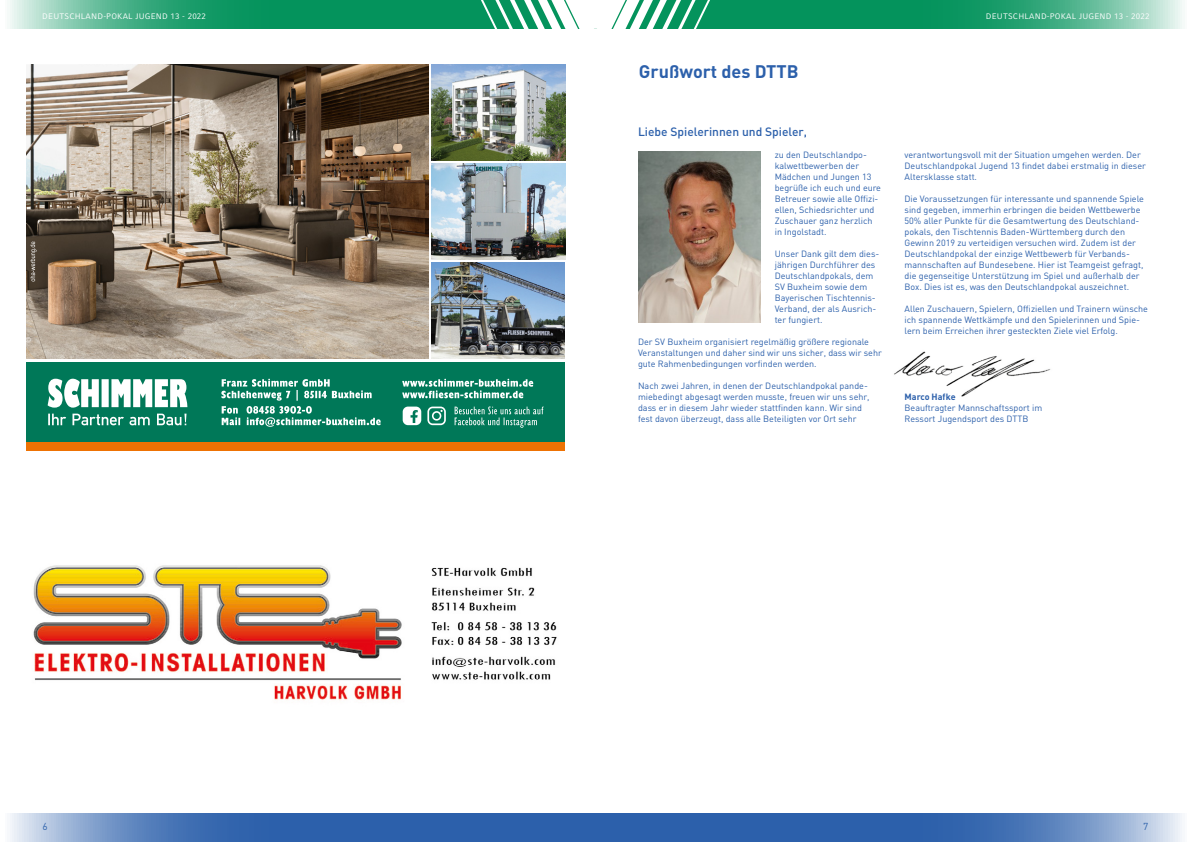
<style>
.page{position:relative;width:1191px;height:842px;background:#fff}
.page>*{position:absolute;margin:0;border:0;box-sizing:border-box;transform-origin:0 0}
.t1{font:700 18px "DIN";color:#2c60ab}
.t2{font:500 12px "DIN";color:#2c60ab}
.t3{font:10px "DIN";color:#2c60ab}
.t4{font:9px/11px "DIN";color:#2c60ab}
.t5{font:700 9px "DIN";color:#2c60ab}
.t6{font:8px "Compatil Fact LT Pro";letter-spacing:.025em;color:#fff}
</style>
<div class="page">
<svg style="left:595px;top:813px;width:587px;height:29px;fill:#2c60ab"></svg>
<svg style="left:10px;top:813px;width:585px;height:29px;fill:#2c60ab"></svg>
<svg style="left:718px;top:0;width:464px;height:29px;fill:#08955f"></svg>
<svg style="left:10px;top:0;width:463px;height:29px;fill:#09955f"></svg>
<svg style="left:473px;top:0;width:245px;height:29px"></svg>
<img style="left:894px;top:351px;width:157px;height:46px">
<div style="left:26px;top:362px;width:539px;height:88px;background:#007858"></div>
<img style="left:432px;top:163px;width:133px;height:96px">
<img style="left:432px;top:262px;width:133px;height:97px">
<img style="left:432px;top:65px;width:133px;height:95px">
<div style="left:26px;top:442px;width:539px;height:8px;background:#ee7203"></div>
<svg style="left:48px;top:379px;width:139px;height:29px"></svg>
<svg style="left:48px;top:414px;width:138px;height:11px"></svg>
<svg style="left:402px;top:379px;width:131px;height:19px"></svg>
<svg style="left:221px;top:379px;width:160px;height:48px"></svg>
<svg style="left:427px;top:407px;width:19px;height:18px"></svg>
<svg style="left:403px;top:407px;width:18px;height:18px"></svg>
<svg style="left:454px;top:406px;width:89px;height:22px"></svg>
<img style="left:26px;top:65px;width:402px;height:294px">
<svg style="left:30px;top:242px;width:6px;height:39px"></svg>
<img style="left:33px;top:565px;width:524px;height:135px">
<img style="left:638px;top:151px;width:122px;height:172px">
<p class="t6" style="left:42px;top:11px;width:165px">DEUTSCHLAND-POKAL JUGEND 13 - 2022</p>
<p class="t6" style="left:986px;top:11px;width:165px">DEUTSCHLAND-POKAL JUGEND 13 - 2022</p>
<h1 class="t1" style="left:639px;top:60px;width:161px">Grußwort des DTTB</h1>
<h2 class="t2" style="left:638px;top:124px;width:170px">Liebe Spielerinnen und Spieler,</h2>
<p class="t4" style="left:774px;top:149px;width:108px">zu den Deutschlandpo&shy;kalwettbewerben der<br>Mädchen und Jungen 13 begrüße ich euch und eure<br>Betreuer sowie alle Offizi&shy;ellen, Schiedsrichter und<br>Zuschauer ganz herzlich in Ingolstadt.</p>
<p class="t4" style="left:774px;top:248px;width:106px">Unser Dank gilt dem dies&shy;jährigen Durchführer des<br>Deutschlandpokals, dem<br>SV Buxheim sowie dem<br>Bayerischen Tischtennis-<br>Verband, der als Ausrich&shy;ter fungiert.</p>
<p class="t4" style="left:638px;top:336px;width:245px">Der SV Buxheim organisiert regelmäßig größere regionale<br>Veranstaltungen und daher sind wir uns sicher, dass wir sehr gute Rahmenbedingungen vorfinden werden.</p>
<p class="t4" style="left:638px;top:380px;width:233px">Nach zwei Jahren, in denen der Deutschlandpokal pande&shy;miebedingt abgesagt werden musste, freuen wir uns sehr, dass er in diesem Jahr wieder stattfinden kann. Wir sind fest davon überzeugt, dass alle Beteiligten vor Ort sehr</p>
<p class="t4" style="left:904px;top:149px;width:243px">verantwortungsvoll mit der Situation umgehen werden. Der<br>Deutschlandpokal Jugend 13 findet dabei erstmalig in dieser<br>Altersklasse statt.</p>
<p class="t4" style="left:904px;top:193px;width:241px">Die Voraussetzungen für interessante und spannende Spiele sind gegeben, immerhin erbringen die beiden Wettbewerbe 50% aller Punkte für die Gesamtwertung des Deutschland&shy;pokals, den Tischtennis Baden-Württemberg durch den Gewinn 2019 zu verteidigen versuchen wird. Zudem ist der Deutschlandpokal der einzige Wettbewerb für Verbands&shy;mannschaften auf Bundesebene. Hier ist Teamgeist gefragt, die gegenseitige Unterstützung im Spiel und außerhalb der Box. Dies ist es, was den Deutschlandpokal auszeichnet.</p>
<p class="t4" style="left:904px;top:303px;width:245px">Allen Zuschauern, Spielern, Offiziellen und Trainern wünsche ich spannende Wettkämpfe und den Spielerinnen und Spie&shy;lern beim Erreichen ihrer gesteckten Ziele viel Erfolg.</p>
<p class="t5" style="left:904px;top:391px;width:53px">Marco Hafke</p>
<p class="t4" style="left:904px;top:402px;width:139px">Beauftragter Mannschaftssport im<br>Ressort Jugendsport des DTTB</p>
<p class="t3" style="left:43px;top:820px;width:7px">6</p>
<p class="t3" style="left:1143px;top:820px;width:7px">7</p>
</div>
